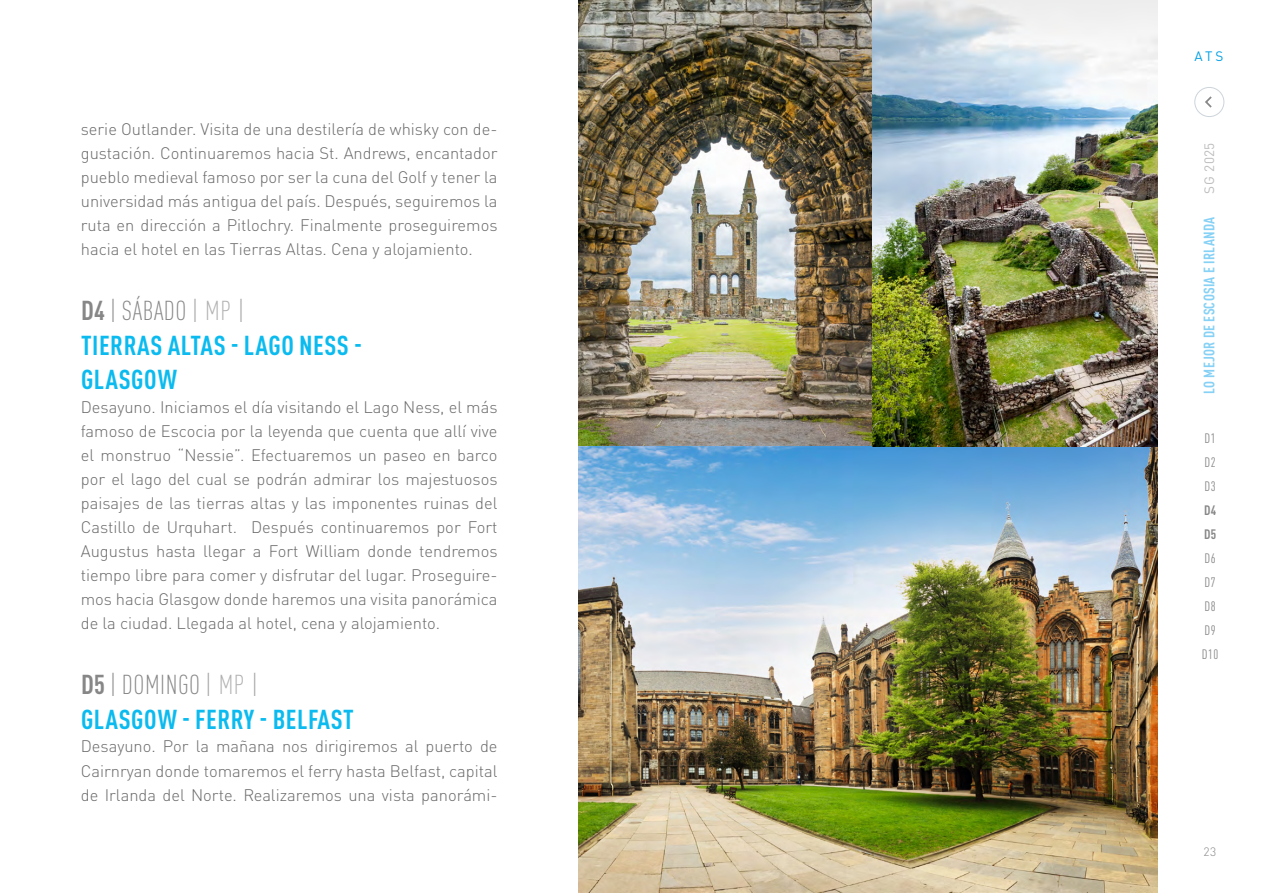
<style>
.page{position:relative;width:1263px;height:893px;background:#fff}
.page>*{position:absolute;margin:0;border:0;box-sizing:border-box;transform-origin:0 0}
.t1{font:700 condensed 27px/34.5px "DIN Pro";letter-spacing:.02em;color:#0bbbef}
.t2{font:300 16.5px/24px "DIN Pro";color:#686868;text-align:justify}
.t3{font:700 condensed 15px "DIN Pro";letter-spacing:.02em;color:#86d1f5}
.t4{font:condensed 13.5px/24px "DIN Pro";letter-spacing:.04em;color:#878787;text-align:justify}
.t5{font:13.5px "DIN Pro";letter-spacing:.03em;color:#878787}
.t6{font:700 condensed 13.5px/24px "DIN Pro";color:#878787}
.t7{font:13.5px "DIN Pro";color:#009fe3}
.t8{font:300 12px "DIN Pro";color:#878787}
.s1{color:#878787}
.s2{font-weight:300;color:#878787}
.s3{font-weight:300;color:#a0a0a0}
.s4{font-weight:300;color:#b1b1b1}
</style>
<div class="page">
<div style="left:1194px;top:87px;width:30px;height:30px;border:1px solid #8d9ead;border-radius:50%"></div>
<svg style="left:1205px;top:96px;width:7px;height:12px"></svg>
<img style="left:579px;top:0;width:578px;height:893px">
<p class="t2" style="left:81px;top:116px;width:418px">serie Outlander. Visita de una destilería de whisky con de&shy;gustación. Continuaremos hacia St. Andrews, encantador pueblo medieval famoso por ser la cuna del Golf y tener la universidad más antigua del país. Después, seguiremos la ruta en dirección a Pitlochry. Finalmente proseguiremos hacia el hotel en las Tierras Altas. Cena y alojamiento.</p>
<h1 class="t1" style="left:81px;top:291px;width:282px"><span class="s1">D4</span> <span class="s2">| SÁBADO</span> <span class="s3">|</span> <span class="s4">MP</span> <span class="s3">|<br></span>TIERRAS ALTAS - LAGO NESS -<br>GLASGOW</h1>
<p class="t2" style="left:81px;top:394px;width:418px">Desayuno. Iniciamos el día visitando el Lago Ness, el más famoso de Escocia por la leyenda que cuenta que allí vive el monstruo “Nessie”. Efectuaremos un paseo en barco por el lago del cual se podrán admirar los majestuosos paisajes de las tierras altas y las imponentes ruinas del Castillo de Urquhart. Después continuaremos por Fort Augustus hasta llegar a Fort William donde tendremos tiempo libre para comer y disfrutar del lugar. Proseguire&shy;mos hacia Glasgow donde haremos una visita panorámica de la ciudad. Llegada al hotel, cena y alojamiento.</p>
<h1 class="t1" style="left:81px;top:665px;width:274px"><span class="s1">D5</span> <span class="s2">| DOMINGO</span> <span class="s3">|</span> <span class="s4">MP</span> <span class="s3">|<br></span>GLASGOW - FERRY - BELFAST</h1>
<p class="t2" style="left:81px;top:733px;width:418px">Desayuno. Por la mañana nos dirigiremos al puerto de Cairnryan donde tomaremos el ferry hasta Belfast, capital de Irlanda del Norte. Realizaremos una vista panorámi-</p>
<p class="t7" style="left:1194px;top:46px;width:30px">ATS</p>
<p class="t5" style="left:1199px;top:194px;width:53px;rotate:-90deg">SG 2025</p>
<p class="t3" style="left:1198px;top:394px;width:178px;rotate:-90deg">LO MEJOR DE ESCOSIA E IRLANDA</p>
<p class="t4" style="left:1204px;top:426px;width:13px">D1<br>D2<br>D3</p>
<p class="t6" style="left:1204px;top:497px;width:14px">D4<br>D5</p>
<p class="t4" style="left:1202px;top:546px;width:18px;text-align:left">D6<br>D7<br>D8<br>D9<br>D10</p>
<p class="t8" style="left:1203px;top:843px;width:14px">23</p>
</div>
